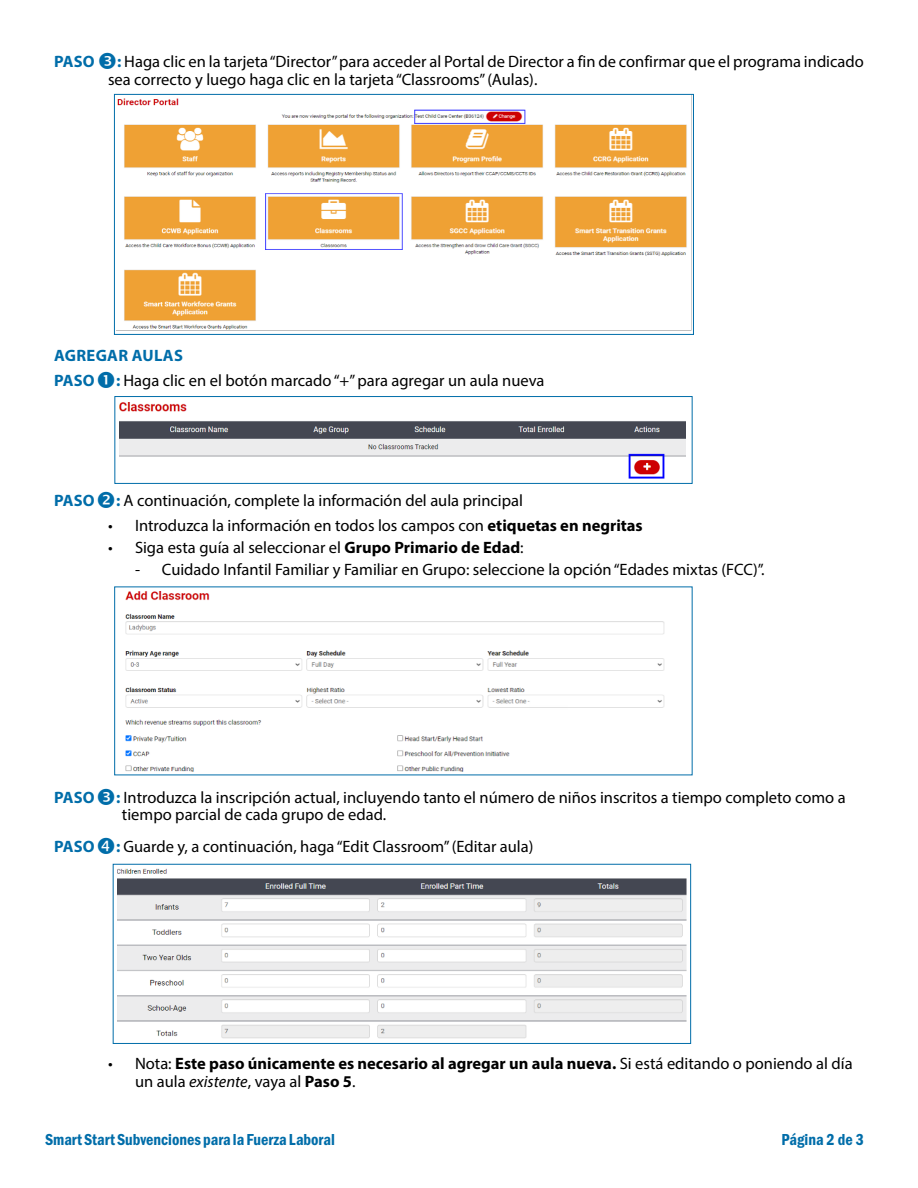
<style>
.page{position:relative;width:918px;height:1188px;background:#fff}
.page>*{position:absolute;margin:0;border:0;box-sizing:border-box;transform-origin:0 0}
.t1{font:16.5px/17.9px "Myriad Pro";color:#000}
.t2{font:700 16.5px/17.9px "Myriad Pro";color:#000}
.t3{font:16.5px "Franklin Gothic URW Con Dem";color:#006da9}
.t4{font:700 16.5px/24.6px "Myriad Pro";letter-spacing:.01em;color:#006da9}
.s1{font-weight:700;color:#006da9}
.s2{font-weight:700}
.s3{font-weight:400}
.s4{font-weight:400;font-style:italic}
</style>
<div class="page">
<img style="left:116px;top:98px;width:575px;height:233px">
<div style="left:114px;top:94px;width:580px;height:241px;border:1px solid #006da9"></div>
<img style="left:120px;top:402px;width:565px;height:77px">
<div style="left:114px;top:396px;width:579px;height:88px;border:1px solid #006da9"></div>
<img style="left:125px;top:592px;width:540px;height:180px">
<img style="left:117px;top:868px;width:570px;height:171px">
<div style="left:113px;top:864px;width:578px;height:180px;border:1px solid #006da9"></div>
<p class="t4" style="left:54px;top:49px;width:42px">PASO</p>
<p class="t1" style="left:108px;top:52px;width:757px;text-indent:9px"><span class="s1">:</span> Haga clic en la tarjeta “Director” para acceder al Portal de Director a fin de confirmar que el programa indicado sea correcto y luego haga clic en la tarjeta “Classrooms” (Aulas).</p>
<p class="t4" style="left:54px;top:343px;width:130px">AGREGAR AULAS<br>PASO</p>
<p class="t1" style="left:116px;top:371px;width:430px"><span class="s1">:</span> Haga clic en el botón marcado “+” para agregar un aula nueva</p>
<p class="t4" style="left:54px;top:488px;width:42px">PASO</p>
<p class="t1" style="left:116px;top:491px;width:409px"><span class="s1">:</span> A continuación, complete la información del aula principal</p>
<p class="t1" style="left:108px;top:516px;width:536px">• Introduzca la información en todos los campos con <span class="s2">etiquetas en negritas</span></p>
<p class="t1" style="left:108px;top:538px;width:417px">• Siga esta guía al seleccionar el <span class="s2">Grupo Primario de Edad</span>:</p>
<p class="t1" style="left:135px;top:561px;width:631px">- Cuidado Infantil Familiar y Familiar en Grupo: seleccione la opción “Edades mixtas (FCC)”.</p>
<p class="t4" style="left:54px;top:784px;width:42px">PASO</p>
<p class="t1" style="left:122px;top:788px;width:725px;text-indent:-6px"><span class="s1">:</span> Introduzca la inscripción actual, incluyendo tanto el número de niños inscritos a tiempo completo como a tiempo parcial de cada grupo de edad.</p>
<p class="t4" style="left:54px;top:833px;width:42px">PASO</p>
<p class="t1" style="left:116px;top:837px;width:419px"><span class="s1">:</span> Guarde y, a continuación, haga “Edit Classroom” (Editar aula)</p>
<p class="t2" style="left:135px;top:1054px;width:719px;text-indent:-27px"><span class="s3">• Nota:</span> Este paso únicamente es necesario al agregar un aula nueva. <span class="s3">Si está editando o poniendo al día un aula</span> <span class="s4">existente</span><span class="s3">, vaya al</span> Paso 5<span class="s3">.</span></p>
<p class="t3" style="left:45px;top:1128px;width:292px">Smart Start Subvenciones para la Fuerza Laboral</p>
<p class="t3" style="left:781px;top:1128px;width:84px">Página 2 de 3</p>
</div>
